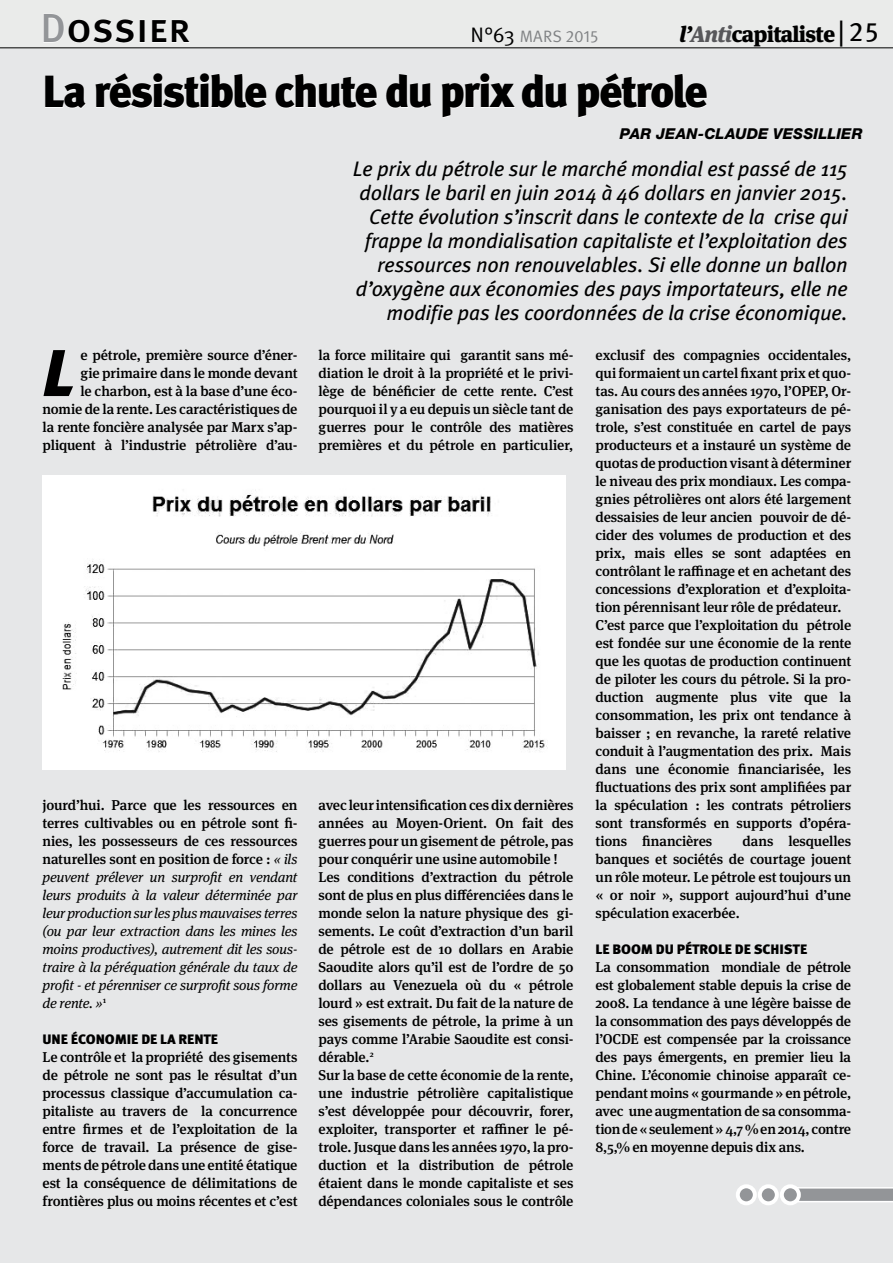
<style>
.page{position:relative;width:893px;height:1263px;background:#e6e7e8}
.page>*{position:absolute;margin:0;border:0;box-sizing:border-box;transform-origin:0 0}
.t1{font:italic 900 65.85px "Meta Pro";color:#000}
.t2{font:900 45px "Meta Pro";letter-spacing:-.055em;color:#000}
.t3{font:500 40.5px "Meta Pro";letter-spacing:-.005em;color:#000}
.t4{font:900 22.5px "Meta Serif Pro";letter-spacing:-.03em;color:#000}
.t5{font:italic 21px/24px "Meta Pro";letter-spacing:-.02em;color:#000;text-align:right}
.t6{font:16.5px "Meta Pro";letter-spacing:.01em;color:#808284}
.t7{font:italic 800 15px "Helvetica Neue LT Std";letter-spacing:.01em;color:#000}
.t8{font:500 14.25px/18px "Meta Serif Pro";letter-spacing:-.015em;color:#000;text-align:justify}
.t9{font:italic 14.25px/18px "Meta Serif Pro";letter-spacing:-.015em;color:#000;text-align:justify}
.t10{font:900 13.65px "Meta Pro";letter-spacing:-.01em;color:#000;scale:1.04 1}
.s1{color:#939598}
.s2{font-size:21px;color:#000}
.s3{font-style:italic}
.s4{font-style:italic;color:#58585b}
.s5{font-family:"Meta Pro";font-weight:400;font-size:27px}
.s6{font-weight:500;font-style:normal}
</style>
<div class="page">
<div style="left:0;top:0;width:893px;height:48px;background:#eaebea"></div>
<hr style="left:0;top:47px;width:893px;height:1px;background:#000">
<svg style="left:43px;top:14px;width:91px;height:29px"></svg>
<div style="left:140px;top:20px;width:5px;height:22px;border:1px solid #fff"></div>
<svg style="left:152px;top:20px;width:38px;height:23px"></svg>
<svg style="left:45px;top:75px;width:41px;height:34px"></svg>
<svg style="left:95px;top:73px;width:172px;height:35px"></svg>
<svg style="left:275px;top:74px;width:102px;height:34px"></svg>
<svg style="left:386px;top:74px;width:46px;height:34px"></svg>
<svg style="left:442px;top:73px;width:73px;height:45px"></svg>
<svg style="left:522px;top:74px;width:46px;height:34px"></svg>
<svg style="left:577px;top:73px;width:130px;height:45px"></svg>
<svg style="left:736px;top:1184px;width:157px;height:21px"></svg>
<img style="left:43px;top:476px;width:522px;height:293px">
<h3 class="t3" style="left:40px;top:2px;width:151px"><span class="s1">D</span>ossier</h3>
<p class="t6" style="left:471px;top:26px;width:129px"><span class="s2">N°63</span> MARS 2015</p>
<h3 class="t4" style="left:680px;top:15px;width:201px"><span class="s3">l’</span><span class="s4">Anti</span>capitaliste<span class="s5">| 25</span></h3>
<h2 class="t2" style="left:43px;top:63px;width:667px">La résistible chute du prix du pétrole</h2>
<p class="t7" style="left:620px;top:125px;width:244px">PAR JEAN-CLAUDE VESSILLIER</p>
<p class="t8" style="left:43px;top:345px;width:257px;text-align:right">e pétrole, première source d’éner-<br>gie primaire dans le monde devant<br>le charbon, est à la base d’une éco&shy;nomie de la rente. Les caractéristiques de la rente foncière analysée par Marx s’ap&shy;pliquent à l’industrie pétrolière d’au-</p>
<h1 class="t1" style="left:43px;top:331px;width:33px">L</h1>
<p class="t9" style="left:43px;top:795px;width:257px"><span class="s6">jourd’hui. Parce que les ressources en terres cultivables ou en pétrole sont fi&shy;nies, les possesseurs de ces ressources naturelles sont en position de force :</span> « ils peuvent prélever un surprofit en vendant leurs produits à la valeur déterminée par leur production sur les plus mauvaises terres (ou par leur extraction dans les mines les moins productives), autrement dit les sous&shy;traire à la péréquation générale du taux de profit - et pérenniser ce surprofit sous forme de rente. »<sup>1</sup></p>
<p class="t10" style="left:43px;top:1031px;width:170px">UNE ÉCONOMIE DE LA RENTE</p>
<p class="t8" style="left:43px;top:1047px;width:257px">Le contrôle et la propriété des gisements de pétrole ne sont pas le résultat d’un processus classique d’accumulation ca&shy;pitaliste au travers de la concurrence entre firmes et de l’exploitation de la force de travail. La présence de gise&shy;ments de pétrole dans une entité étatique est la conséquence de délimitations de frontières plus ou moins récentes et c’est</p>
<p class="t5" style="left:353px;top:157px;width:497px">Le prix du pétrole sur le marché mondial est passé de 115 dollars le baril en juin 2014 à 46 dollars en janvier 2015.<br>Cette évolution s’inscrit dans le contexte de la crise qui frappe la mondialisation capitaliste et l’exploitation des ressources non renouvelables. Si elle donne un ballon d’oxygène aux économies des pays importateurs, elle ne modifie pas les coordonnées de la crise économique.</p>
<p class="t8" style="left:595px;top:345px;width:257px;text-align:left">exclusif des compagnies occidentales, qui formaient un cartel fixant prix et quo&shy;tas. Au cours des années 1970, l’OPEP, Or&shy;ganisation des pays exportateurs de pé&shy;trole, s’est constituée en cartel de pays producteurs et a instauré un système de quotas de production visant à déterminer le niveau des prix mondiaux. Les compa&shy;gnies pétrolières ont alors été largement dessaisies de leur ancien pouvoir de dé&shy;cider des volumes de production et des prix, mais elles se sont adaptées en contrôlant le raffinage et en achetant des concessions d’exploration et d’exploita&shy;tion pérennisant leur rôle de prédateur.<br>C’est parce que l’exploitation du pétrole est fondée sur une économie de la rente que les quotas de production continuent de piloter les cours du pétrole. Si la pro&shy;duction augmente plus vite que la consommation, les prix ont tendance à baisser ; en revanche, la rareté relative conduit à l’augmentation des prix. Mais dans une économie financiarisée, les fluctuations des prix sont amplifiées par la spéculation : les contrats pétroliers sont transformés en supports d’opéra&shy;tions financières</p>
<p class="t8" style="left:318px;top:345px;width:257px">la force militaire qui garantit sans mé&shy;diation le droit à la propriété et le privi&shy;lège de bénéficier de cette rente. C’est pourquoi il y a eu depuis un siècle tant de guerres pour le contrôle des matières premières et du pétrole en particulier,</p>
<p class="t8" style="left:318px;top:795px;width:257px;text-align:left">avec leur intensification ces dix dernières années au Moyen-Orient. On fait des guerres pour un gisement de pétrole, pas pour conquérir une usine automobile !<br>Les conditions d’extraction du pétrole sont de plus en plus différenciées dans le monde selon la nature physique des gi&shy;sements. Le coût d’extraction d’un baril de pétrole est de 10 dollars en Arabie Saoudite alors qu’il est de l’ordre de 50 dollars au Venezuela où du « pétrole lourd » est extrait. Du fait de la nature de ses gisements de pétrole, la prime à un pays comme l’Arabie Saoudite est consi&shy;dérable.<sup>2<br></sup>Sur la base de cette économie de la rente, une industrie pétrolière capitalistique s’est développée pour découvrir, forer, exploiter, transporter et raffiner le pé&shy;trole. Jusque dans les années 1970, la pro&shy;duction et la distribution de pétrole étaient dans le monde capitaliste et ses dépendances coloniales sous le contrôle</p>
<p class="t8" style="left:595px;top:831px;width:257px;text-indent:147px">dans lesquelles banques et sociétés de courtage jouent un rôle moteur. Le pétrole est toujours un « or noir », support aujourd’hui d’une spéculation exacerbée.</p>
<p class="t10" style="left:596px;top:941px;width:205px">LE BOOM DU PÉTROLE DE SCHISTE</p>
<p class="t8" style="left:595px;top:957px;width:257px">La consommation mondiale de pétrole est globalement stable depuis la crise de 2008. La tendance à une légère baisse de la consommation des pays développés de l’OCDE est compensée par la croissance des pays émergents, en premier lieu la Chine. L’économie chinoise apparaît ce&shy;pendant moins « gourmande » en pétrole, avec une augmentation de sa consomma&shy;tion de « seulement » 4,7 % en 2014, contre 8,5,% en moyenne depuis dix ans.</p>
</div>
